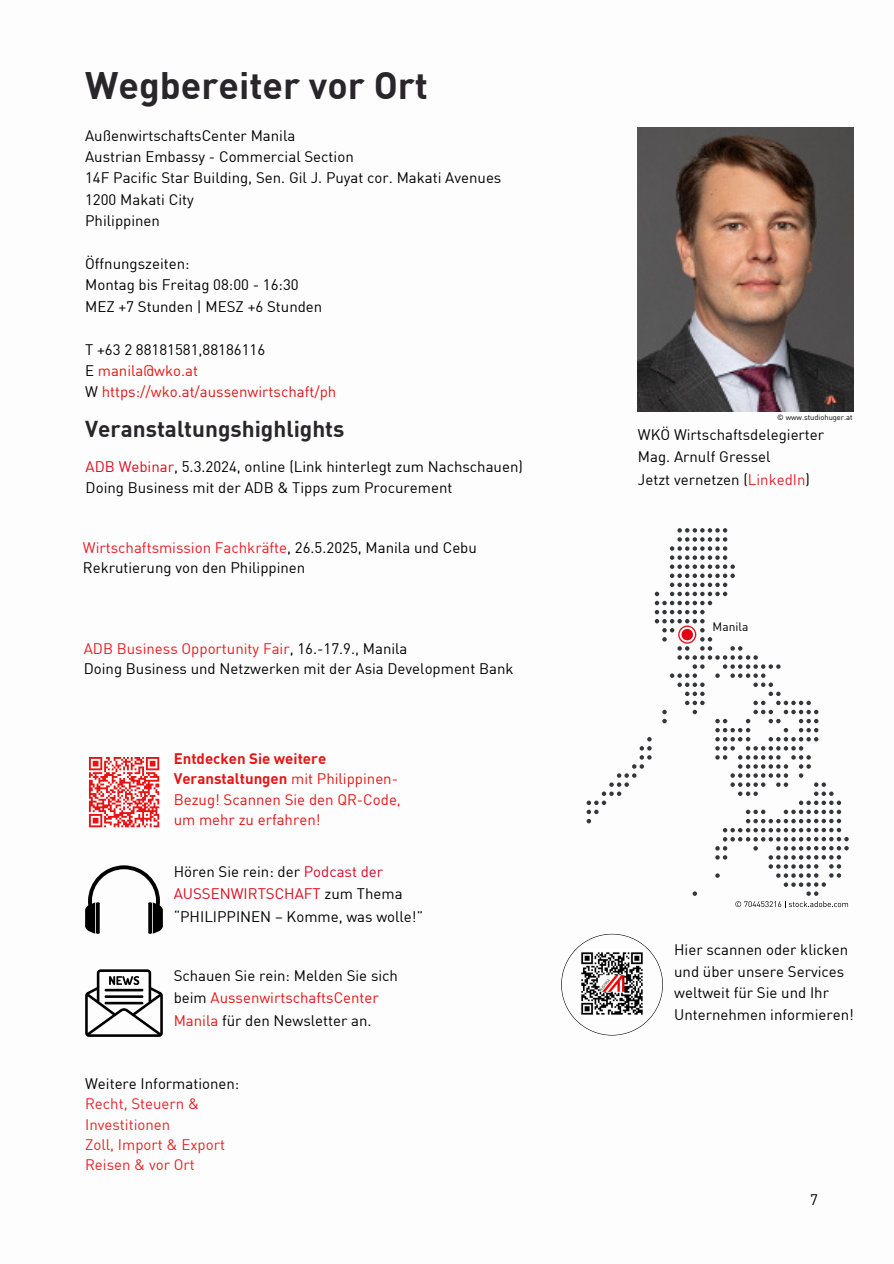
<style>
.page{position:relative;width:894px;height:1264px;background:#fff}
.page>*{position:absolute;margin:0;border:0;box-sizing:border-box;transform-origin:0 0}
.t1{font:700 37.5px "DIN Offc Pro";color:#28262a}
.t2{font:700 22.5px "DIN Offc Pro";color:#28262a}
.t3{font:15px/21.5px "DIN Offc Pro";color:#000}
.t4{font:15px/20.2px "DIN Offc Pro";color:#e61414}
.t5{font:15px/20.2px "DIN Offc Pro";color:#e92127}
.t6{font:12px "DIN Offc Pro";color:#000}
.t7{font:7.5px "DIN Offc Pro";color:#000}
.s1{color:#000}
.s2{color:#dd0a1e}
.s3{color:#ef1923}
.s4{font-weight:700}
.s5{color:#e61414}
.s6{color:#e92127}
</style>
<div class="page">
<svg style="left:85px;top:865px;width:78px;height:68px"></svg>
<svg style="left:148px;top:902px;width:4px;height:31px"></svg>
<svg style="left:85px;top:969px;width:78px;height:67px"></svg>
<svg style="left:561px;top:933px;width:101px;height:102px"></svg>
<img style="left:578px;top:949px;width:67px;height:68px">
<svg style="left:88px;top:757px;width:72px;height:71px"></svg>
<img style="left:637px;top:127px;width:215px;height:284px">
<svg style="left:586px;top:528px;width:262px;height:379px"></svg>
<h1 class="t1" style="left:85px;top:70px;width:344px">Wegbereiter vor Ort</h1>
<h3 class="t3" style="left:85px;top:126px;width:417px">AußenwirtschaftsCenter Manila<br>Austrian Embassy - Commercial Section<br>14F Pacific Star Building, Sen. Gil J. Puyat cor. Makati Avenues 1200 Makati City<br>Philippinen</h3>
<h3 class="t3" style="left:85px;top:254px;width:239px">Öffnungszeiten:<br>Montag bis Freitag 08:00 - 16:30<br>MEZ +7 Stunden | MESZ +6 Stunden</h3>
<h3 class="t4" style="left:85px;top:340px;width:252px;line-height:21.5px"><span class="s1">T +63 2 88181581,88186116<br>E</span> manila@wko.at<br><span class="s1">W</span> https://wko.at/aussenwirtschaft/ph</h3>
<p class="t2" style="left:85px;top:419px;width:261px">Veranstaltungshighlights</p>
<h3 class="t3" style="left:86px;top:458px;width:438px;line-height:20.2px"><span class="s2">ADB Webinar</span>, 5.3.2024, online (Link hinterlegt zum Nachschauen)<br>Doing Business mit der ADB &amp; Tipps zum Procurement</h3>
<p class="t3" style="left:83px;top:539px;width:395px;line-height:20.2px"><span class="s3">Wirtschaftsmission Fachkräfte</span>, 26.5.2025, Manila und Cebu<br>Rekrutierung von den Philippinen</p>
<h3 class="t3" style="left:84px;top:640px;width:431px;line-height:20.2px"><span class="s3">ADB Business Opportunity Fair</span>, 16.-17.9., Manila<br>Doing Business und Netzwerken mit der Asia Development Bank</h3>
<h3 class="t4" style="left:174px;top:750px;width:229px"><span class="s4">Entdecken Sie weitere<br>Veranstaltungen</span> mit Philippinen-<br>Bezug! Scannen Sie den QR-Code, um mehr zu erfahren!</h3>
<h3 class="t3" style="left:174px;top:861px;width:251px;line-height:22.5px">Hören Sie rein: der <span class="s2">Podcast der<br>AUSSENWIRTSCHAFT</span> zum Thema “PHILIPPINEN – Komme, was wolle!”</h3>
<h3 class="t3" style="left:174px;top:965px;width:226px;line-height:22.5px">Schauen Sie rein: Melden Sie sich beim <span class="s5">AussenwirtschaftsCenter<br>Manila</span> für den Newsletter an.</h3>
<h2 class="t5" style="left:85px;top:1074px;width:156px"><span class="s1">Weitere Informationen:<br></span>Recht, Steuern &amp;<br>Investitionen<br>Zoll, Import &amp; Export<br>Reisen &amp; vor Ort</h2>
<p class="t7" style="left:777px;top:414px;width:77px">© www.studiohuger.at</p>
<p class="t3" style="left:637px;top:424px;width:188px;line-height:22.5px">WKÖ Wirtschaftsdelegierter<br>Mag. Arnulf Gressel<br>Jetzt vernetzen (<span class="s6">LinkedIn</span>)</p>
<h3 class="t6" style="left:712px;top:621px;width:37px">Manila</h3>
<h3 class="t3" style="left:674px;top:940px;width:181px">Hier scannen oder klicken und über unsere Services weltweit für Sie und Ihr<br>Unternehmen informieren!</h3>
<p class="t3" style="left:809px;top:1189px;width:9px">7</p>
</div>
